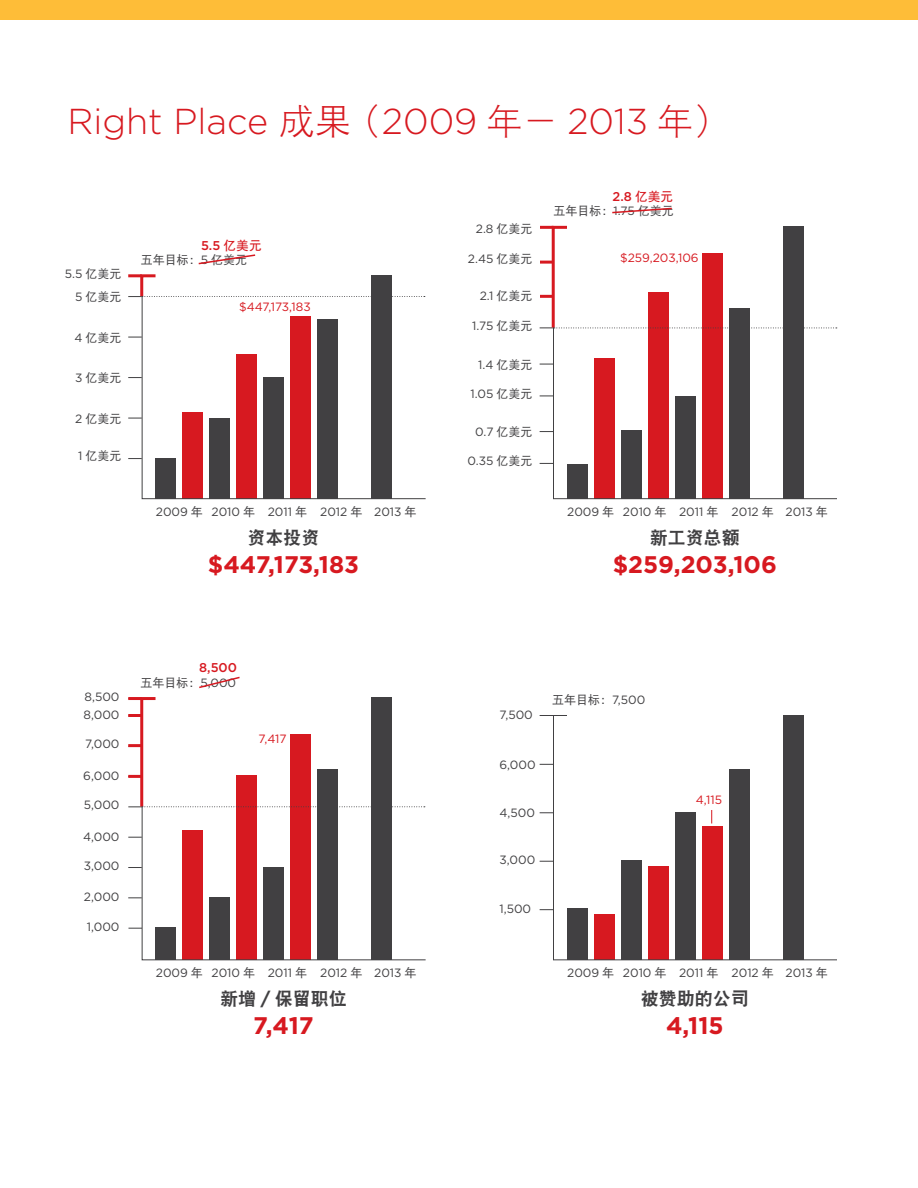
<style>
.page{position:relative;width:918px;height:1188px;background:#fff}
.page>*{position:absolute;margin:0;border:0;box-sizing:border-box;transform-origin:0 0}
.t1{font:300 36px "Gotham";color:#d71920}
.t2{font:700 24px "Gotham";color:#d71920}
.t3{font:18px "DFP Hei W9";color:#414042}
.t4{font:500 12.75px "Gotham";color:#d71920}
.t5{font:12px "Gotham";color:#414042}
.t6{font:12px "DFP Hei W5";color:#414042}
.t7{font:12px "Gotham";color:#d71920}
.s1{font-family:"DFP Hei W3";font-weight:400}
.s2{font-family:"DFP Hei W5"}
.s3{font-family:"Gotham"}
.s4{font-family:"DFP Hei W7";font-weight:400}
.s5{font-family:"Gotham";font-weight:700}
</style>
<div class="page">
<div style="left:0;top:0;width:918px;height:19px;background:#febd38"></div>
<svg style="left:141px;top:296px;width:285px;height:203px"></svg>
<svg style="left:141px;top:806px;width:285px;height:155px"></svg>
<svg style="left:553px;top:327px;width:285px;height:172px"></svg>
<svg style="left:553px;top:715px;width:284px;height:246px"></svg>
<svg style="left:128px;top:458px;width:14px;height:1px"></svg>
<svg style="left:128px;top:928px;width:14px;height:1px"></svg>
<svg style="left:540px;top:463px;width:13px;height:1px"></svg>
<svg style="left:540px;top:909px;width:13px;height:1px"></svg>
<svg style="left:128px;top:418px;width:14px;height:1px"></svg>
<svg style="left:128px;top:897px;width:14px;height:1px"></svg>
<svg style="left:540px;top:431px;width:13px;height:1px"></svg>
<svg style="left:540px;top:861px;width:13px;height:1px"></svg>
<svg style="left:128px;top:377px;width:14px;height:1px"></svg>
<svg style="left:128px;top:867px;width:14px;height:1px"></svg>
<svg style="left:540px;top:396px;width:13px;height:1px"></svg>
<svg style="left:540px;top:812px;width:13px;height:1px"></svg>
<svg style="left:128px;top:337px;width:14px;height:1px"></svg>
<svg style="left:128px;top:837px;width:14px;height:1px"></svg>
<svg style="left:540px;top:364px;width:13px;height:1px"></svg>
<svg style="left:540px;top:764px;width:13px;height:1px"></svg>
<svg style="left:540px;top:715px;width:13px;height:1px"></svg>
<svg style="left:198px;top:254px;width:58px;height:11px"></svg>
<svg style="left:199px;top:676px;width:41px;height:13px"></svg>
<svg style="left:612px;top:207px;width:60px;height:7px"></svg>
<svg style="left:128px;top:274px;width:297px;height:25px"></svg>
<svg style="left:128px;top:697px;width:297px;height:113px"></svg>
<svg style="left:540px;top:225px;width:297px;height:106px"></svg>
<hr style="left:540px;top:295px;width:14px;height:3px;background:#d71920">
<hr style="left:540px;top:261px;width:14px;height:3px;background:#d71920">
<hr style="left:540px;top:226px;width:14px;height:3px;background:#d71920">
<svg style="left:711px;top:810px;width:1px;height:14px"></svg>
<hr style="left:128px;top:274px;width:14px;height:3px;background:#d71920">
<h1 class="t1" style="left:68px;top:100px;width:663px">Right Place <span class="s1">成果（</span>2009 <span class="s1">年－</span> 2013 <span class="s1">年）</span></h1>
<p class="t5" style="left:65px;top:267px;width:58px">5.5 <span class="s2">亿美元</span></p>
<p class="t6" style="left:75px;top:290px;width:48px"><span class="s3">5</span> 亿美元</p>
<p class="t6" style="left:74px;top:331px;width:49px"><span class="s3">4</span> 亿美元</p>
<p class="t6" style="left:75px;top:371px;width:48px"><span class="s3">3</span> 亿美元</p>
<p class="t6" style="left:75px;top:412px;width:48px"><span class="s3">2</span> 亿美元</p>
<p class="t6" style="left:78px;top:450px;width:45px"><span class="s3">1</span> 亿美元</p>
<p class="t4" style="left:201px;top:237px;width:62px">5.5 <span class="s4">亿美元</span></p>
<p class="t6" style="left:141px;top:253px;width:108px">五年目标：<span class="s3">5</span> 亿美元</p>
<p class="t7" style="left:239px;top:299px;width:73px">$447,173,183</p>
<p class="t5" style="left:156px;top:504px;width:49px">2009 <span class="s2">年</span></p>
<p class="t5" style="left:212px;top:504px;width:45px">2010 <span class="s2">年</span></p>
<p class="t5" style="left:268px;top:504px;width:41px">2011 <span class="s2">年</span></p>
<p class="t5" style="left:320px;top:504px;width:44px">2012 <span class="s2">年</span></p>
<p class="t5" style="left:374px;top:504px;width:44px">2013 <span class="s2">年</span></p>
<h3 class="t3" style="left:248px;top:528px;width:73px">资本投资</h3>
<h2 class="t2" style="left:208px;top:550px;width:153px">$447,173,183</h2>
<p class="t5" style="left:476px;top:221px;width:58px">2.8 <span class="s2">亿美元</span></p>
<p class="t5" style="left:468px;top:251px;width:66px">2.45 <span class="s2">亿美元</span></p>
<p class="t5" style="left:480px;top:288px;width:54px">2.1 <span class="s2">亿美元</span></p>
<p class="t5" style="left:472px;top:318px;width:62px">1.75 <span class="s2">亿美元</span></p>
<p class="t5" style="left:478px;top:357px;width:56px">1.4 <span class="s2">亿美元</span></p>
<p class="t5" style="left:471px;top:387px;width:63px">1.05 <span class="s2">亿美元</span></p>
<p class="t5" style="left:475px;top:424px;width:59px">0.7 <span class="s2">亿美元</span></p>
<p class="t5" style="left:468px;top:454px;width:66px">0.35 <span class="s2">亿美元</span></p>
<p class="t4" style="left:613px;top:189px;width:62px">2.8 <span class="s4">亿美元</span></p>
<p class="t6" style="left:554px;top:205px;width:122px">五年目标：<span class="s3">1.75</span> 亿美元</p>
<p class="t7" style="left:620px;top:251px;width:80px">$259,203,106</p>
<p class="t5" style="left:567px;top:504px;width:49px">2009 <span class="s2">年</span></p>
<p class="t5" style="left:623px;top:504px;width:45px">2010 <span class="s2">年</span></p>
<p class="t5" style="left:679px;top:504px;width:41px">2011 <span class="s2">年</span></p>
<p class="t5" style="left:732px;top:504px;width:44px">2012 <span class="s2">年</span></p>
<p class="t5" style="left:786px;top:504px;width:44px">2013 <span class="s2">年</span></p>
<h3 class="t3" style="left:650px;top:528px;width:91px">新工资总额</h3>
<h2 class="t2" style="left:613px;top:550px;width:166px">$259,203,106</h2>
<p class="t5" style="left:85px;top:690px;width:37px">8,500</p>
<p class="t5" style="left:84px;top:708px;width:37px">8,000</p>
<p class="t5" style="left:85px;top:737px;width:36px">7,000</p>
<p class="t5" style="left:83px;top:768px;width:38px">6,000</p>
<p class="t5" style="left:84px;top:798px;width:37px">5,000</p>
<p class="t5" style="left:83px;top:829px;width:38px">4,000</p>
<p class="t5" style="left:84px;top:858px;width:37px">3,000</p>
<p class="t5" style="left:84px;top:890px;width:37px">2,000</p>
<p class="t5" style="left:87px;top:919px;width:34px">1,000</p>
<p class="t4" style="left:199px;top:660px;width:39px">8,500</p>
<p class="t6" style="left:140px;top:676px;width:97px">五年目标：<span class="s3">5,000</span></p>
<p class="t7" style="left:259px;top:731px;width:30px">7,417</p>
<p class="t5" style="left:156px;top:965px;width:49px">2009 <span class="s2">年</span></p>
<p class="t5" style="left:212px;top:965px;width:45px">2010 <span class="s2">年</span></p>
<p class="t5" style="left:268px;top:965px;width:41px">2011 <span class="s2">年</span></p>
<p class="t5" style="left:320px;top:965px;width:44px">2012 <span class="s2">年</span></p>
<h3 class="t3" style="left:220px;top:989px;width:128px">新增 <span class="s5">/</span> 保留职位</h3>
<h2 class="t2" style="left:253px;top:1011px;width:62px">7,417</h2>
<p class="t5" style="left:374px;top:965px;width:44px">2013 <span class="s2">年</span></p>
<p class="t5" style="left:500px;top:708px;width:35px">7,500</p>
<p class="t5" style="left:500px;top:757px;width:38px">6,000</p>
<p class="t5" style="left:500px;top:805px;width:37px">4,500</p>
<p class="t5" style="left:500px;top:852px;width:37px">3,000</p>
<p class="t5" style="left:500px;top:901px;width:33px">1,500</p>
<p class="t6" style="left:552px;top:694px;width:95px">五年目标：<span class="s3">7,500</span></p>
<p class="t7" style="left:696px;top:793px;width:28px">4,115</p>
<p class="t5" style="left:567px;top:965px;width:49px">2009 <span class="s2">年</span></p>
<p class="t5" style="left:623px;top:965px;width:45px">2010 <span class="s2">年</span></p>
<p class="t5" style="left:679px;top:965px;width:41px">2011 <span class="s2">年</span></p>
<p class="t5" style="left:732px;top:965px;width:44px">2012 <span class="s2">年</span></p>
<h3 class="t3" style="left:641px;top:989px;width:109px">被赞助的公司</h3>
<h2 class="t2" style="left:666px;top:1011px;width:59px">4,115</h2>
<p class="t5" style="left:786px;top:965px;width:44px">2013 <span class="s2">年</span></p>
</div>
